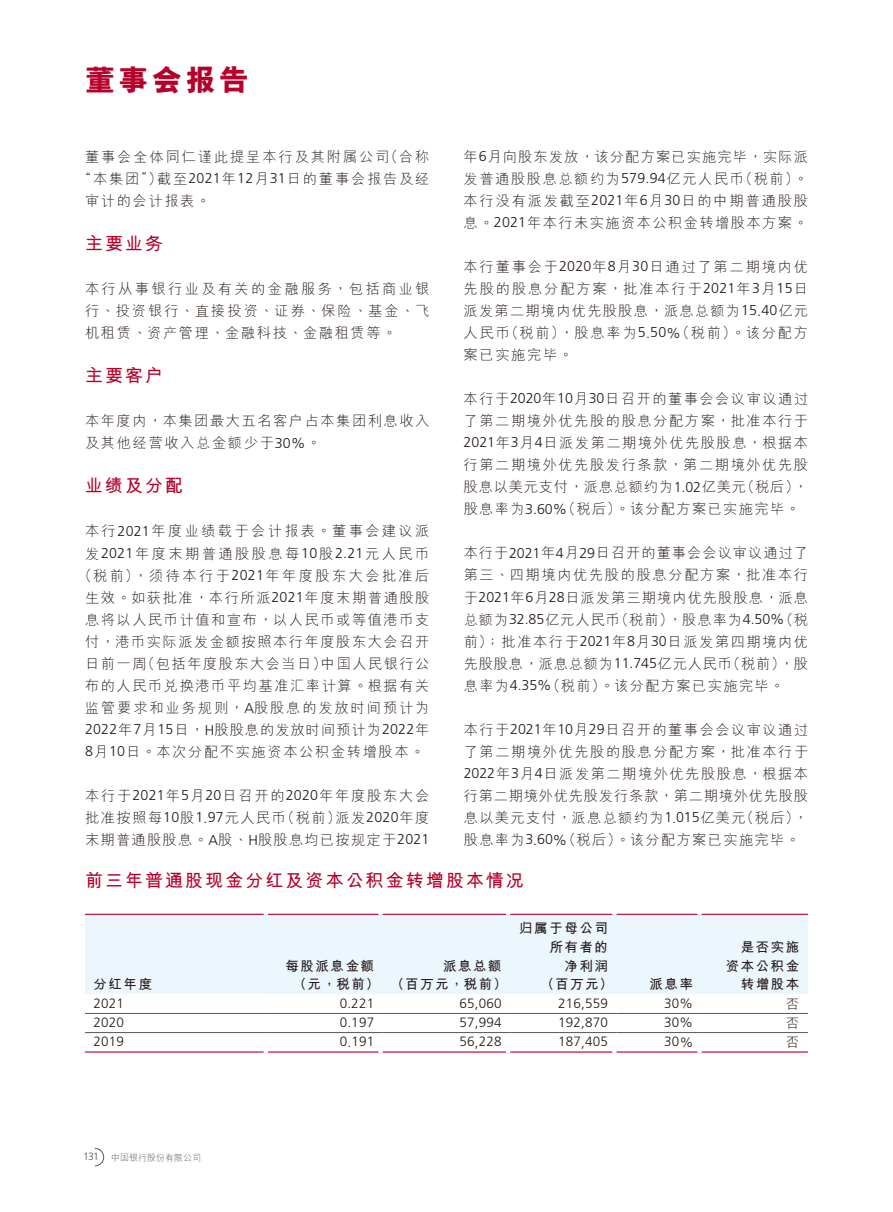
<style>
.page{position:relative;width:893px;height:1212px;background:#fff}
.page>*{position:absolute;margin:0;border:0;box-sizing:border-box;transform-origin:0 0}
.t1{font:800 30px "M Hei HKS";letter-spacing:.115em;color:#b6002a}
.t2{font:700 18px "M Hei HKS";letter-spacing:.115em;color:#b6002a}
.t3{font:300 14.25px/22px "M Hei HKS";letter-spacing:.11em;color:#231916;text-align:justify}
.t4{font:300 14.25px "M Hei HKS";letter-spacing:.13em;color:#231916}
.t5{font:300 13.5px "Frutiger";letter-spacing:.015em;color:#231916}
.t6{font:700 13.5px/18.8px "M Hei HKS";letter-spacing:.115em;color:#231916;text-align:center}
.t7{font:300 13.5px "M Hei HKS";color:#231916}
.t8{font:300 9px "M Hei HKS";color:#595857}
.s1{font-family:"Frutiger"}
.s2{font-family:"Frutiger";font-size:10.5px}
</style>
<div class="page">
<svg style="left:95px;top:1148px;width:9px;height:18px"></svg>
<div style="left:85px;top:914px;width:723px;height:80px;background:#ebf6fd"></div>
<hr style="left:85px;top:1032px;width:183px;height:1px;background:#595857">
<hr style="left:268px;top:1032px;width:115px;height:1px;background:#595857">
<hr style="left:383px;top:1032px;width:127px;height:1px;background:#595857">
<hr style="left:510px;top:1032px;width:107px;height:1px;background:#595857">
<hr style="left:617px;top:1032px;width:85px;height:1px;background:#595857">
<hr style="left:702px;top:1032px;width:106px;height:1px;background:#595857">
<hr style="left:268px;top:1013px;width:115px;height:1px;background:#595857">
<hr style="left:383px;top:1013px;width:127px;height:1px;background:#595857">
<hr style="left:510px;top:1013px;width:107px;height:1px;background:#595857">
<hr style="left:617px;top:1013px;width:85px;height:1px;background:#595857">
<hr style="left:702px;top:1013px;width:106px;height:1px;background:#595857">
<hr style="left:85px;top:1013px;width:183px;height:1px;background:#595857">
<hr style="left:85px;top:914px;width:179px;height:1px;background:#b6002a">
<hr style="left:268px;top:914px;width:110px;height:1px;background:#b6002a">
<hr style="left:383px;top:914px;width:123px;height:1px;background:#b6002a">
<hr style="left:510px;top:914px;width:102px;height:1px;background:#b6002a">
<hr style="left:617px;top:914px;width:80px;height:1px;background:#b6002a">
<hr style="left:702px;top:914px;width:106px;height:1px;background:#b6002a">
<hr style="left:85px;top:1051px;width:179px;height:1px;background:#b6002a">
<hr style="left:268px;top:1051px;width:110px;height:1px;background:#b6002a">
<hr style="left:383px;top:1051px;width:123px;height:1px;background:#b6002a">
<hr style="left:510px;top:1051px;width:102px;height:1px;background:#b6002a">
<hr style="left:617px;top:1051px;width:80px;height:1px;background:#b6002a">
<hr style="left:702px;top:1051px;width:106px;height:1px;background:#b6002a">
<h1 class="t1" style="left:85px;top:59px;width:165px">董事會報告</h1>
<p class="t3" style="left:464px;top:145px;width:346px">年<span class="s1">6</span>月向股東發放，該分配方案已實施完畢，實際派發普通股股息總額約為<span class="s1">579.94</span>億元人民幣（稅前）。本行沒有派發截至<span class="s1">2021</span>年<span class="s1">6</span>月<span class="s1">30</span>日的中期普通股股息。<span class="s1">2021</span>年本行未實施資本公積金轉增股本方案。</p>
<p class="t3" style="left:464px;top:255px;width:346px">本行董事會於<span class="s1">2020</span>年<span class="s1">8</span>月<span class="s1">30</span>日通過了第二期境內優先股的股息分配方案，批准本行於<span class="s1">2021</span>年<span class="s1">3</span>月<span class="s1">15</span>日派發第二期境內優先股股息，派息總額為<span class="s1">15.40</span>億元人民幣（稅前），股息率為<span class="s1">5.50%</span>（稅前）。該分配方案已實施完畢。</p>
<p class="t3" style="left:464px;top:387px;width:346px">本行於<span class="s1">2020</span>年<span class="s1">10</span>月<span class="s1">30</span>日召開的董事會會議審議通過了第二期境外優先股的股息分配方案，批准本行於<span class="s1">2021</span>年<span class="s1">3</span>月<span class="s1">4</span>日派發第二期境外優先股股息，根據本行第二期境外優先股發行條款，第二期境外優先股股息以美元支付，派息總額約為<span class="s1">1.02</span>億美元（稅後），股息率為<span class="s1">3.60%</span>（稅後）。該分配方案已實施完畢。</p>
<p class="t3" style="left:464px;top:542px;width:346px">本行於<span class="s1">2021</span>年<span class="s1">4</span>月<span class="s1">29</span>日召開的董事會會議審議通過了第三、四期境內優先股的股息分配方案，批准本行於<span class="s1">2021</span>年<span class="s1">6</span>月<span class="s1">28</span>日派發第三期境內優先股股息，派息總額為<span class="s1">32.85</span>億元人民幣（稅前），股息率為<span class="s1">4.50%</span>（稅前）；批准本行於<span class="s1">2021</span>年<span class="s1">8</span>月<span class="s1">30</span>日派發第四期境內優先股股息，派息總額為<span class="s1">11.745</span>億元人民幣（稅前），股息率為<span class="s1">4.35%</span>（稅前）。該分配方案已實施完畢。</p>
<p class="t3" style="left:464px;top:718px;width:346px">本行於<span class="s1">2021</span>年<span class="s1">10</span>月<span class="s1">29</span>日召開的董事會會議審議通過了第二期境外優先股的股息分配方案，批准本行於<span class="s1">2022</span>年<span class="s1">3</span>月<span class="s1">4</span>日派發第二期境外優先股股息，根據本行第二期境外優先股發行條款，第二期境外優先股股息以美元支付，派息總額約為<span class="s1">1.015</span>億美元（稅後），股息率為<span class="s1">3.60%</span>（稅後）。該分配方案已實施完畢。</p>
<p class="t2" style="left:85px;top:867px;width:441px">前三年普通股現金分紅及資本公積金轉增股本情況</p>
<p class="t4" style="left:85px;top:146px;width:346px">董事會全體同仁謹此提呈本行及其附屬公司（合稱</p>
<p class="t3" style="left:78px;top:167px;width:353px">“本集團”）截至<span class="s1">2021</span>年<span class="s1">12</span>月<span class="s1">31</span>日的董事會報告及經</p>
<p class="t3" style="left:85px;top:189px;width:127px">審計的會計報表。</p>
<p class="t2" style="left:85px;top:230px;width:80px">主要業務</p>
<p class="t3" style="left:85px;top:277px;width:346px">本行從事銀行業及有關的金融服務，包括商業銀行、投資銀行、直接投資、證券、保險、基金、飛機租賃、資產管理、金融科技、金融租賃等。</p>
<p class="t2" style="left:85px;top:362px;width:80px">主要客戶</p>
<p class="t3" style="left:85px;top:409px;width:346px">本年度內，本集團最大五名客戶佔本集團利息收入及其他經營收入總金額少於<span class="s1">30%</span>。</p>
<p class="t2" style="left:85px;top:473px;width:100px">業績及分配</p>
<p class="t3" style="left:78px;top:520px;width:353px;text-align:center">本行<span class="s1">2021</span>年度業績載於會計報表。董事會建議派發<span class="s1">2021</span>年度末期普通股股息每<span class="s1">10</span>股<span class="s1">2.21</span>元人民幣（稅前），須待本行於<span class="s1">2021</span>年年度股東大會批准後生效。如獲批准，本行所派<span class="s1">2021</span>年度末期普通股股息將以人民幣計值和宣佈，以人民幣或等值港幣支付，港幣實際派發金額按照本行年度股東大會召開日前一周（包括年度股東大會當日）中國人民銀行公佈的人民幣兌換港幣平均基準匯率計算。根據有關監管要求和業務規則，<span class="s1">A</span>股股息的發放時間預計為<br><span class="s1">2022</span>年<span class="s1">7</span>月<span class="s1">15</span>日，<span class="s1">H</span>股股息的發放時間預計為<span class="s1">2022</span>年<br><span class="s1">8</span>月<span class="s1">10</span>日。本次分配不實施資本公積金轉增股本。</p>
<p class="t3" style="left:85px;top:784px;width:346px">本行於<span class="s1">2021</span>年<span class="s1">5</span>月<span class="s1">20</span>日召開的<span class="s1">2020</span>年年度股東大會批准按照每<span class="s1">10</span>股<span class="s1">1.97</span>元人民幣（稅前）派發<span class="s1">2020</span>年度末期普通股股息。<span class="s1">A</span>股、<span class="s1">H</span>股股息均已按規定於<span class="s1">2021</span></p>
<p class="t6" style="left:94px;top:974px;width:60px">分紅年度</p>
<p class="t6" style="left:285px;top:955px;width:95px">每股派息金額（元，稅前）</p>
<p class="t6" style="left:391px;top:955px;width:118px;text-align:left;text-indent:52px">派息總額（百萬元，稅前）</p>
<p class="t6" style="left:519px;top:918px;width:90px">歸屬於母公司</p>
<p class="t6" style="left:549px;top:936px;width:60px">所有者的</p>
<p class="t6" style="left:564px;top:955px;width:45px">淨利潤</p>
<p class="t6" style="left:541px;top:974px;width:74px">（百萬元）</p>
<p class="t6" style="left:650px;top:974px;width:45px">派息率</p>
<p class="t6" style="left:726px;top:936px;width:75px;text-align:right">是否實施資本公積金轉增股本</p>
<p class="t5" style="left:94px;top:995px;width:32px">2021</p>
<p class="t5" style="left:340px;top:995px;width:36px">0.221</p>
<p class="t5" style="left:460px;top:995px;width:44px">65,060</p>
<p class="t5" style="left:558px;top:995px;width:51px">216,559</p>
<p class="t5" style="left:664px;top:995px;width:30px">30%</p>
<p class="t7" style="left:786px;top:994px;width:15px">否</p>
<p class="t5" style="left:94px;top:1015px;width:32px">2020</p>
<p class="t5" style="left:340px;top:1015px;width:36px">0.197</p>
<p class="t5" style="left:460px;top:1015px;width:44px">57,994</p>
<p class="t5" style="left:558px;top:1015px;width:51px">192,870</p>
<p class="t5" style="left:664px;top:1015px;width:30px">30%</p>
<p class="t7" style="left:786px;top:1013px;width:15px">否</p>
<p class="t5" style="left:94px;top:1034px;width:32px">2019</p>
<p class="t5" style="left:340px;top:1034px;width:36px">0.191</p>
<p class="t5" style="left:460px;top:1034px;width:44px">56,228</p>
<p class="t5" style="left:558px;top:1034px;width:51px">187,405</p>
<p class="t5" style="left:664px;top:1034px;width:30px">30%</p>
<p class="t7" style="left:786px;top:1032px;width:15px">否</p>
<p class="t8" style="left:83px;top:1151px;width:120px"><span class="s2">131</span> 中國銀行股份有限公司</p>
</div>
